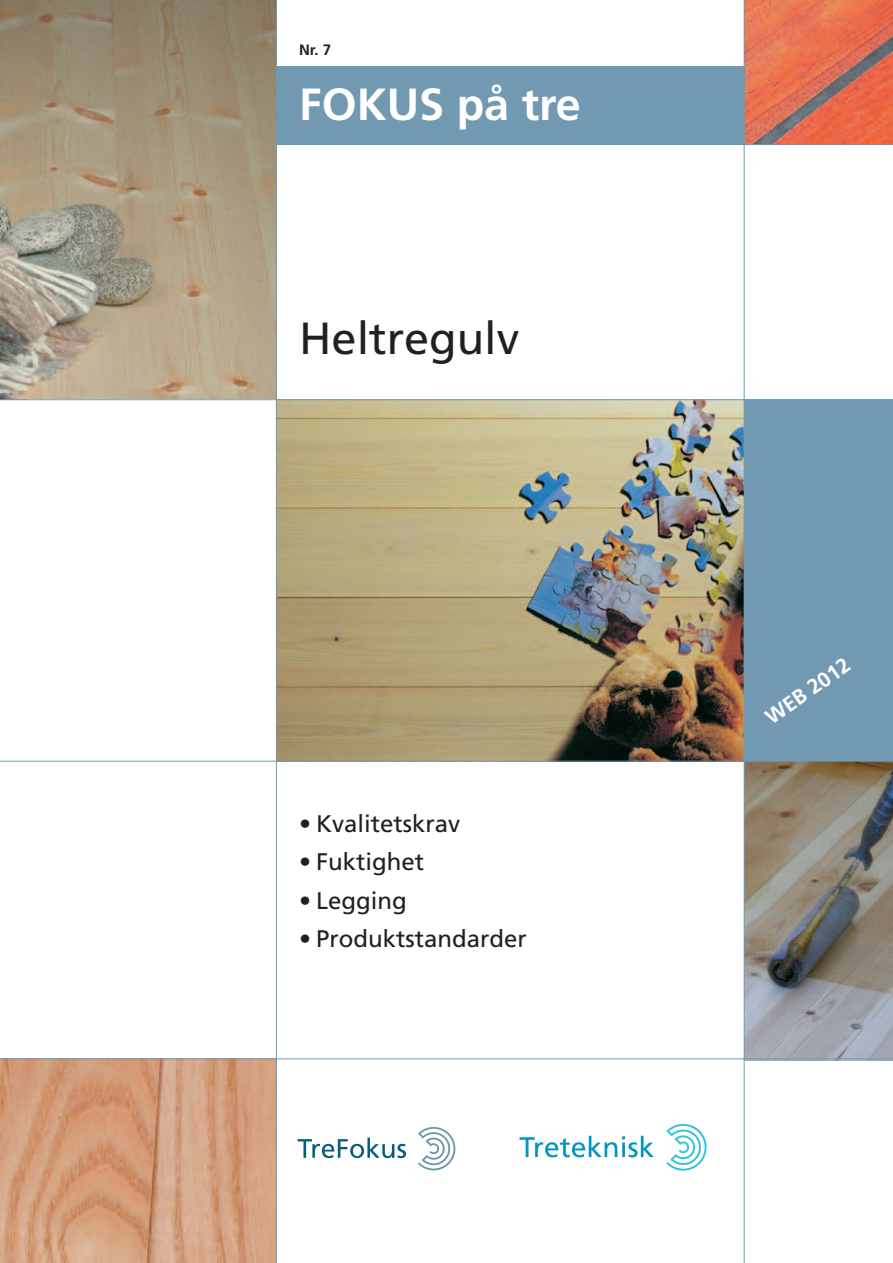
<style>
.page{position:relative;width:893px;height:1263px;background:#fff}
.page>*{position:absolute;margin:0;border:0;box-sizing:border-box;transform-origin:0 0}
.t1{font:45px "Frutiger";color:#231f20}
.t2{font:700 45px "Frutiger";color:#fff}
.t3{font:24px "Frutiger";color:#231f20}
.t4{font:700 21px "Frutiger";color:#fff}
.t5{font:700 15px "Frutiger";color:#231f20}
</style>
<div class="page">
<img style="left:745px;top:0;width:148px;height:144px">
<img style="left:0;top:0;width:276px;height:399px">
<img style="left:277px;top:400px;width:467px;height:361px">
<div style="left:744px;top:400px;width:149px;height:361px;background:#7199b1"></div>
<img style="left:0;top:1059px;width:276px;height:204px">
<img style="left:745px;top:762px;width:148px;height:298px">
<hr style="left:276px;top:144px;width:617px;height:1px;background:#7199b1">
<hr style="left:0;top:399px;width:893px;height:1px;background:#7199b1">
<svg style="left:418px;top:1127px;width:37px;height:43px"></svg>
<svg style="left:298px;top:1138px;width:108px;height:20px"></svg>
<svg style="left:519px;top:1136px;width:135px;height:21px"></svg>
<svg style="left:666px;top:1124px;width:41px;height:47px"></svg>
<div style="left:277px;top:66px;width:468px;height:79px;background:#7199b1"></div>
<hr style="left:276px;top:0;width:1px;height:1263px;background:#7199b1">
<hr style="left:744px;top:0;width:1px;height:1263px;background:#7199b1">
<hr style="left:0;top:761px;width:893px;height:1px;background:#7199b1">
<hr style="left:0;top:1058px;width:893px;height:1px;background:#7199b1">
<p class="t5" style="left:299px;top:44px;width:33px">Nr. 7</p>
<h1 class="t2" style="left:299px;top:87px;width:283px">FOKUS på tre</h1>
<h1 class="t1" style="left:299px;top:320px;width:222px">Heltregulv</h1>
<p class="t3" style="left:299px;top:814px;width:163px">• Kvalitetskrav</p>
<p class="t3" style="left:299px;top:852px;width:127px">• Fuktighet</p>
<p class="t3" style="left:299px;top:891px;width:109px">• Legging</p>
<p class="t3" style="left:299px;top:929px;width:229px">• Produktstandarder</p>
<p class="t4" style="left:763px;top:712px;width:100px;rotate:-35deg">WEB 2012</p>
</div>
